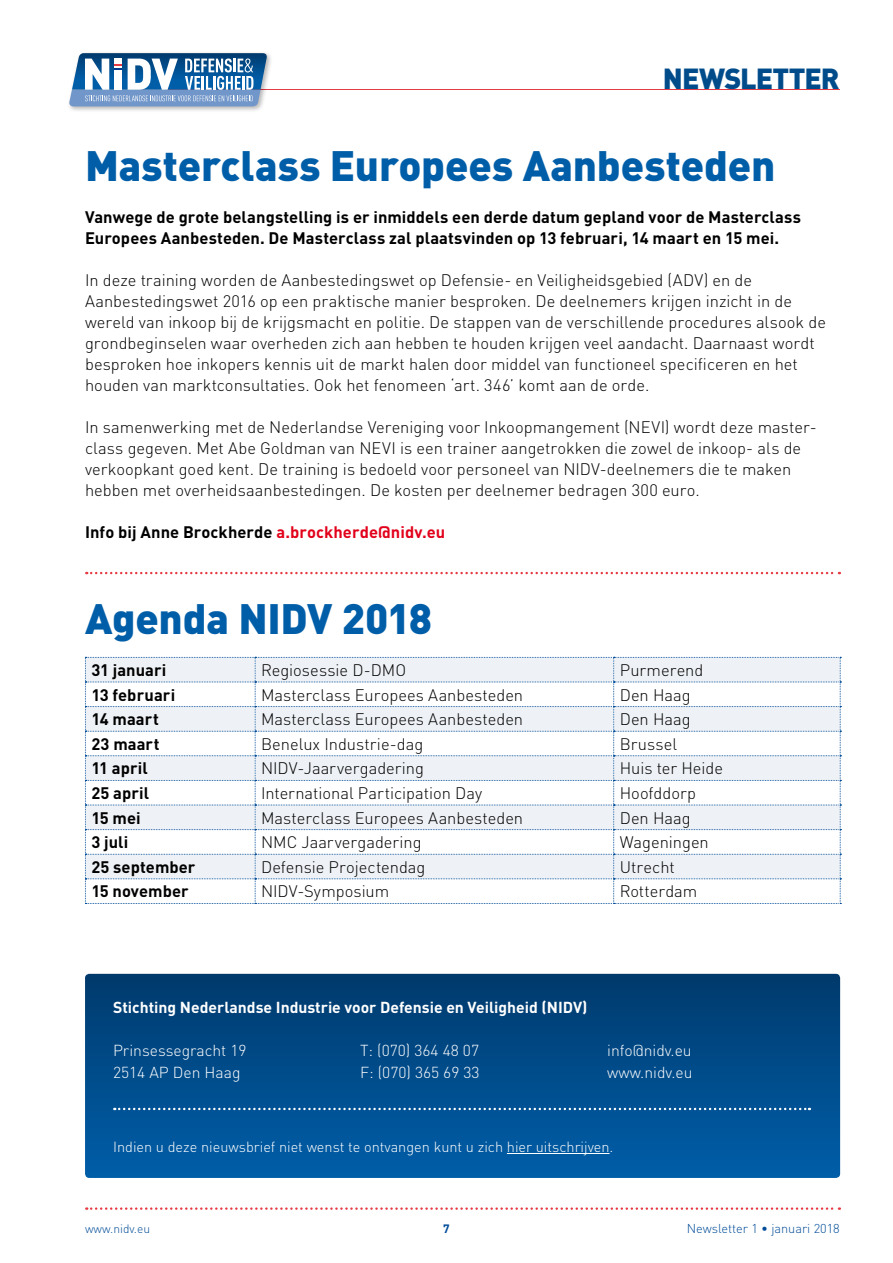
<style>
.page{position:relative;width:893px;height:1263px;background:#fff}
.page>*{position:absolute;margin:0;border:0;box-sizing:border-box;transform-origin:0 0}
.Kop{font:900 42px "DIN Pro";letter-spacing:-.005em;color:#005ea8}
.Plat{font:900 42px "DIN Pro";letter-spacing:-.005em;color:#005ea8}
.t1{font:900 28.65px "DIN Pro";letter-spacing:-.03em;color:#004c8b}
.Plat_wit_voor{font:300 16.5px/21px "DIN Pro";color:#000}
.Plat-2{font:300 16.5px "DIN Pro";color:#000}
.Intro{font:700 16.5px/21px "DIN Pro";letter-spacing:.005em;color:#000}
.Plat-3{font:700 16.5px "DIN Pro";letter-spacing:.005em;color:#000}
.Info_tekst_zwart{font:700 16.5px "DIN Pro";letter-spacing:.005em;color:#000}
.t2{font:300 15.75px "DIN Pro";color:#fff}
.t3{font:700 15.75px "DIN Pro";color:#fff}
.t4{font:300 14.55px "DIN Pro";color:#fff}
.t5{font:300 12.75px "DIN Pro";color:#004c98}
.t6{font:300 12px "DIN Pro";color:#004c98}
.t7{font:700 12px "DIN Pro";color:#004c98}
.s1{color:#e2001a}
</style>
<div class="page">
<svg style="left:86px;top:1207px;width:754px;height:3px"></svg>
<hr style="left:165px;top:89px;width:675px;height:1px;background:#e63a44">
<div style="left:67px;top:51px;width:206px;height:62px;background:#000;opacity:.3"></div>
<svg style="left:69px;top:53px;width:199px;height:53px"></svg>
<svg style="left:85px;top:974px;width:755px;height:204px;background:#004c8a"></svg>
<svg style="left:114px;top:1108px;width:696px;height:2px"></svg>
<hr style="left:507px;top:1153px;width:102px;height:1px;background:#fff">
<svg style="left:86px;top:572px;width:754px;height:2px"></svg>
<svg style="left:85px;top:657px;width:756px;height:247px"></svg>
<h2 class="t1" style="left:663px;top:59px;width:178px">NEWSLETTER</h2>
<p class="Kop" style="left:85px;top:137px;width:692px">Masterclass Europees Aanbesteden</p>
<p class="Intro" style="left:85px;top:206px;width:718px">Vanwege de grote belangstelling is er inmiddels een derde datum gepland voor de Masterclass<br>Europees Aanbesteden. De Masterclass zal plaatsvinden op 13 februari, 14 maart en 15 mei.</p>
<p class="Plat_wit_voor" style="left:85px;top:269px;width:742px">In deze training worden de Aanbestedingswet op Defensie- en Veiligheidsgebied (ADV) en de Aanbestedingswet 2016 op een praktische manier besproken. De deelnemers krijgen inzicht in de wereld van inkoop bij de krijgsmacht en politie. De stappen van de verschillende procedures alsook de grondbeginselen waar overheden zich aan hebben te houden krijgen veel aandacht. Daarnaast wordt besproken hoe inkopers kennis uit de markt halen door middel van functioneel specificeren en het houden van marktconsultaties. Ook het fenomeen ‘art. 346’ komt aan de orde.</p>
<p class="Plat_wit_voor" style="left:85px;top:416px;width:731px">In samenwerking met de Nederlandse Vereniging voor Inkoopmangement (NEVI) wordt deze master&shy;class gegeven. Met Abe Goldman van NEVI is een trainer aangetrokken die zowel de inkoop- als de verkoopkant goed kent. De training is bedoeld voor personeel van NIDV-deelnemers die te maken hebben met overheidsaanbestedingen. De kosten per deelnemer bedragen 300 euro.</p>
<p class="Info_tekst_zwart" style="left:85px;top:521px;width:362px">Info bij Anne Brockherde <span class="s1">a.brockherde@nidv.eu</span></p>
<p class="Plat" style="left:85px;top:590px;width:348px">Agenda NIDV 2018</p>
<p class="Plat-3" style="left:91px;top:659px;width:77px">31 januari</p>
<p class="Plat-2" style="left:261px;top:659px;width:146px">Regiosessie D-DMO</p>
<p class="Plat-2" style="left:620px;top:659px;width:85px">Purmerend</p>
<p class="Plat-3" style="left:91px;top:683px;width:85px">13 februari</p>
<p class="Plat-2" style="left:261px;top:683px;width:263px">Masterclass Europees Aanbesteden</p>
<p class="Plat-2" style="left:620px;top:683px;width:73px">Den Haag</p>
<p class="Plat-3" style="left:91px;top:708px;width:69px">14 maart</p>
<p class="Plat-2" style="left:261px;top:708px;width:263px">Masterclass Europees Aanbesteden</p>
<p class="Plat-2" style="left:620px;top:708px;width:73px">Den Haag</p>
<p class="Plat-3" style="left:91px;top:733px;width:70px">23 maart</p>
<p class="Plat-2" style="left:261px;top:733px;width:164px">Benelux Industrie-dag</p>
<p class="Plat-2" style="left:620px;top:733px;width:59px">Brussel</p>
<p class="Plat-3" style="left:91px;top:757px;width:58px">11 april</p>
<p class="Plat-2" style="left:261px;top:757px;width:164px">NIDV-Jaarvergadering</p>
<p class="Plat-2" style="left:620px;top:757px;width:105px">Huis ter Heide</p>
<p class="Plat-3" style="left:91px;top:782px;width:59px">25 april</p>
<p class="Plat-2" style="left:261px;top:782px;width:223px">International Participation Day</p>
<p class="Plat-2" style="left:620px;top:782px;width:78px">Hoofddorp</p>
<p class="Plat-3" style="left:91px;top:806px;width:51px">15 mei</p>
<p class="Plat-2" style="left:261px;top:806px;width:263px">Masterclass Europees Aanbesteden</p>
<p class="Plat-2" style="left:620px;top:806px;width:73px">Den Haag</p>
<p class="Plat-3" style="left:91px;top:831px;width:38px">3 juli</p>
<p class="Plat-2" style="left:261px;top:831px;width:162px">NMC Jaarvergadering</p>
<p class="Plat-2" style="left:620px;top:831px;width:91px">Wageningen</p>
<p class="Plat-3" style="left:91px;top:856px;width:106px">25 september</p>
<p class="Plat-2" style="left:261px;top:856px;width:166px">Defensie Projectendag</p>
<p class="Plat-2" style="left:620px;top:856px;width:56px">Utrecht</p>
<p class="Plat-3" style="left:91px;top:880px;width:99px">15 november</p>
<p class="Plat-2" style="left:261px;top:880px;width:130px">NIDV-Symposium</p>
<p class="Plat-2" style="left:620px;top:880px;width:79px">Rotterdam</p>
<p class="t3" style="left:113px;top:996px;width:476px">Stichting Nederlandse Industrie voor Defensie en Veiligheid (NIDV)</p>
<p class="t2" style="left:113px;top:1040px;width:135px">Prinsessegracht 19</p>
<p class="t2" style="left:113px;top:1061px;width:129px">2514 AP Den Haag</p>
<p class="t2" style="left:360px;top:1040px;width:120px">T: (070) 364 48 07</p>
<p class="t2" style="left:360px;top:1061px;width:121px">F: (070) 365 69 33</p>
<p class="t2" style="left:607px;top:1040px;width:86px">info@nidv.eu</p>
<p class="t2" style="left:607px;top:1061px;width:87px">www.nidv.eu</p>
<p class="t4" style="left:113px;top:1136px;width:502px">Indien u deze nieuwsbrief niet wenst te ontvangen kunt u zich hier uitschrijven.</p>
<p class="t6" style="left:85px;top:1220px;width:67px">www.nidv.eu</p>
<p class="t7" style="left:443px;top:1220px;width:8px">7</p>
<p class="t5" style="left:687px;top:1219px;width:155px">Newsletter 1 • januari 2018</p>
</div>
